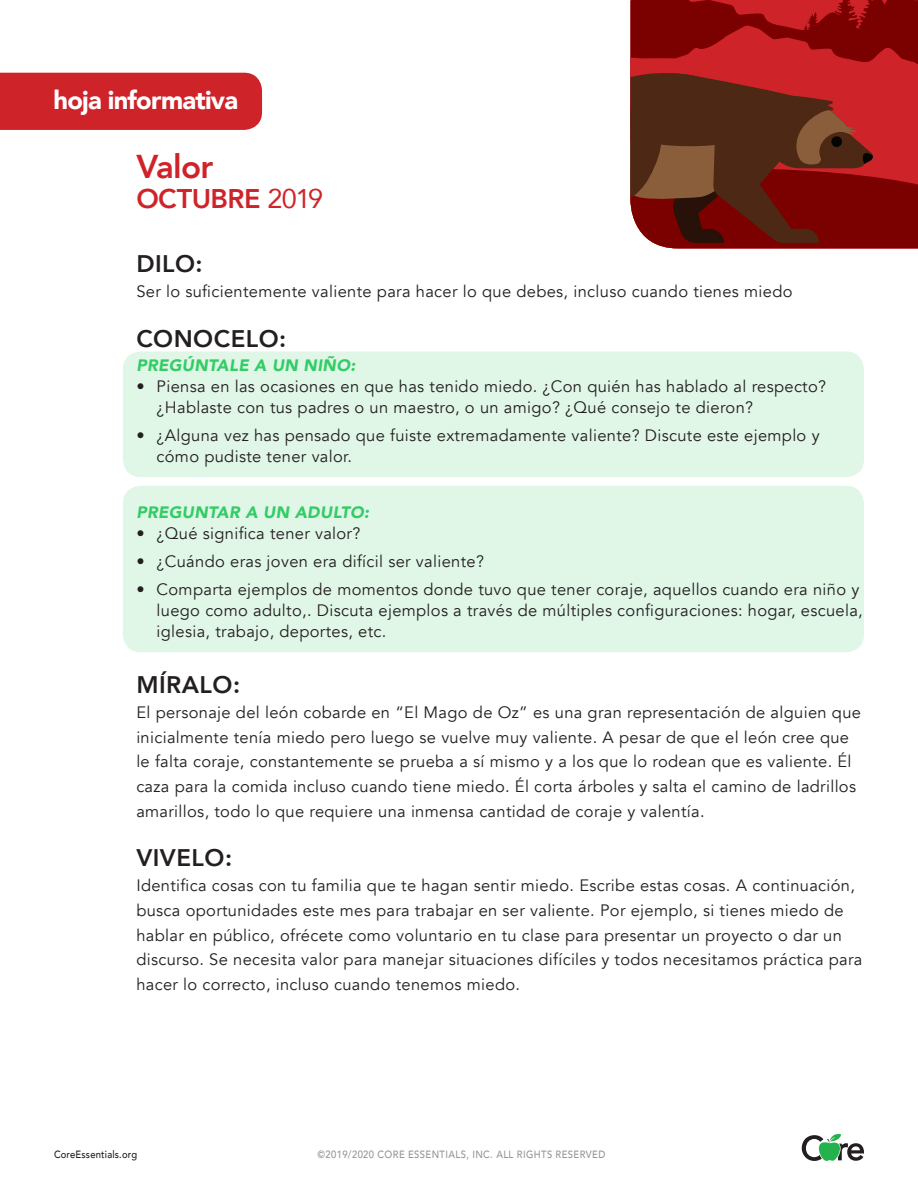
<style>
.page{position:relative;width:918px;height:1188px;background:#fff}
.page>*{position:absolute;margin:0;border:0;box-sizing:border-box;transform-origin:0 0}
.t1{font:800 33px "Avenir";letter-spacing:-.02em;color:#cf232a}
.t2{font:800 27px "Avenir";letter-spacing:-.02em;color:#cf232a}
.t3{font:900 25.5px "Avenir";letter-spacing:-.03em;color:#fff}
.t4{font:800 24px "Avenir";letter-spacing:.02em;color:#231f20}
.t5{font:16.5px/24.8px "Avenir";letter-spacing:.02em;color:#231f20}
.t6{font:italic 900 16.5px "Avenir";letter-spacing:.02em;color:#3c6}
.t7{font:500 10.5px "Avenir";letter-spacing:.04em;color:#939598;scale:.9 1}
.t8{font:500 10.5px "Avenir";letter-spacing:.02em;color:#231f20;scale:.9 1}
.s1{font-weight:400}
</style>
<div class="page">
<svg style="left:802px;top:1134px;width:62px;height:27px"></svg>
<div style="left:0;top:73px;width:262px;height:57px;background:#cf232a"></div>
<div style="left:123px;top:351px;width:741px;height:126px;background:#e0f7e8;border-radius:18px"></div>
<div style="left:123px;top:486px;width:741px;height:166px;background:#e0f7e8;border-radius:18px"></div>
<svg style="left:630px;top:0;width:288px;height:248px;background:#851d17"></svg>
<div style="left:831px;top:136px;width:11px;height:11px;background:#050504;border-radius:50%"></div>
<h3 class="t3" style="left:54px;top:79px;width:186px">hoja informativa</h3>
<p class="t1" style="left:136px;top:141px;width:79px">Valor</p>
<p class="t2" style="left:136px;top:177px;width:188px">OCTUBRE <span class="s1">2019</span></p>
<p class="t4" style="left:136px;top:245px;width:68px">DILO:</p>
<p class="t5" style="left:136px;top:279px;width:658px">Ser lo suficientemente valiente para hacer lo que debes, incluso cuando tienes miedo</p>
<p class="t4" style="left:136px;top:320px;width:152px">CONOCELO:</p>
<p class="t6" style="left:136px;top:352px;width:220px">PREGÚNTALE A UN NIÑO:</p>
<p class="t5" style="left:157px;top:377px;width:671px;line-height:21px;text-indent:-20px">• Piensa en las ocasiones en que has tenido miedo. ¿Con quién has hablado al respecto? ¿Hablaste con tus padres o un maestro, o un amigo? ¿Qué consejo te dieron?</p>
<p class="t5" style="left:157px;top:425px;width:665px;line-height:21px;text-indent:-20px">• ¿Alguna vez has pensado que fuiste extremadamente valiente? Discute este ejemplo y cómo pudiste tener valor.</p>
<p class="t6" style="left:136px;top:499px;width:234px">PREGUNTAR A UN ADULTO:</p>
<p class="t5" style="left:136px;top:522px;width:226px">• ¿Qué significa tener valor?</p>
<p class="t5" style="left:136px;top:549px;width:349px">• ¿Cuándo eras joven era difícil ser valiente?</p>
<p class="t5" style="left:157px;top:579px;width:708px;line-height:21px;text-indent:-20px">• Comparta ejemplos de momentos donde tuvo que tener coraje, aquellos cuando era niño y luego como adulto,. Discuta ejemplos a través de múltiples configuraciones: hogar, escuela, iglesia, trabajo, deportes, etc.</p>
<p class="t4" style="left:136px;top:666px;width:105px">MÍRALO:</p>
<p class="t5" style="left:136px;top:700px;width:726px">El personaje del león cobarde en “El Mago de Oz” es una gran representación de alguien que inicialmente tenía miedo pero luego se vuelve muy valiente. A pesar de que el león cree que le falta coraje, constantemente se prueba a sí mismo y a los que lo rodean que es valiente. Él caza para la comida incluso cuando tiene miedo. Él corta árboles y salta el camino de ladrillos amarillos, todo lo que requiere una inmensa cantidad de coraje y valentía.</p>
<p class="t4" style="left:136px;top:839px;width:97px">VIVELO:</p>
<p class="t5" style="left:136px;top:873px;width:728px">Identifica cosas con tu familia que te hagan sentir miedo. Escribe estas cosas. A continuación, busca oportunidades este mes para trabajar en ser valiente. Por ejemplo, si tienes miedo de hablar en público, ofrécete como voluntario en tu clase para presentar un proyecto o dar un discurso. Se necesita valor para manejar situaciones difíciles y todos necesitamos práctica para hacer lo correcto, incluso cuando tenemos miedo.</p>
<p class="t8" style="left:54px;top:1146px;width:94px">CoreEssentials.org</p>
<p class="t7" style="left:318px;top:1146px;width:321px">©2019/2020 CORE ESSENTIALS, INC. ALL RIGHTS RESERVED</p>
</div>
